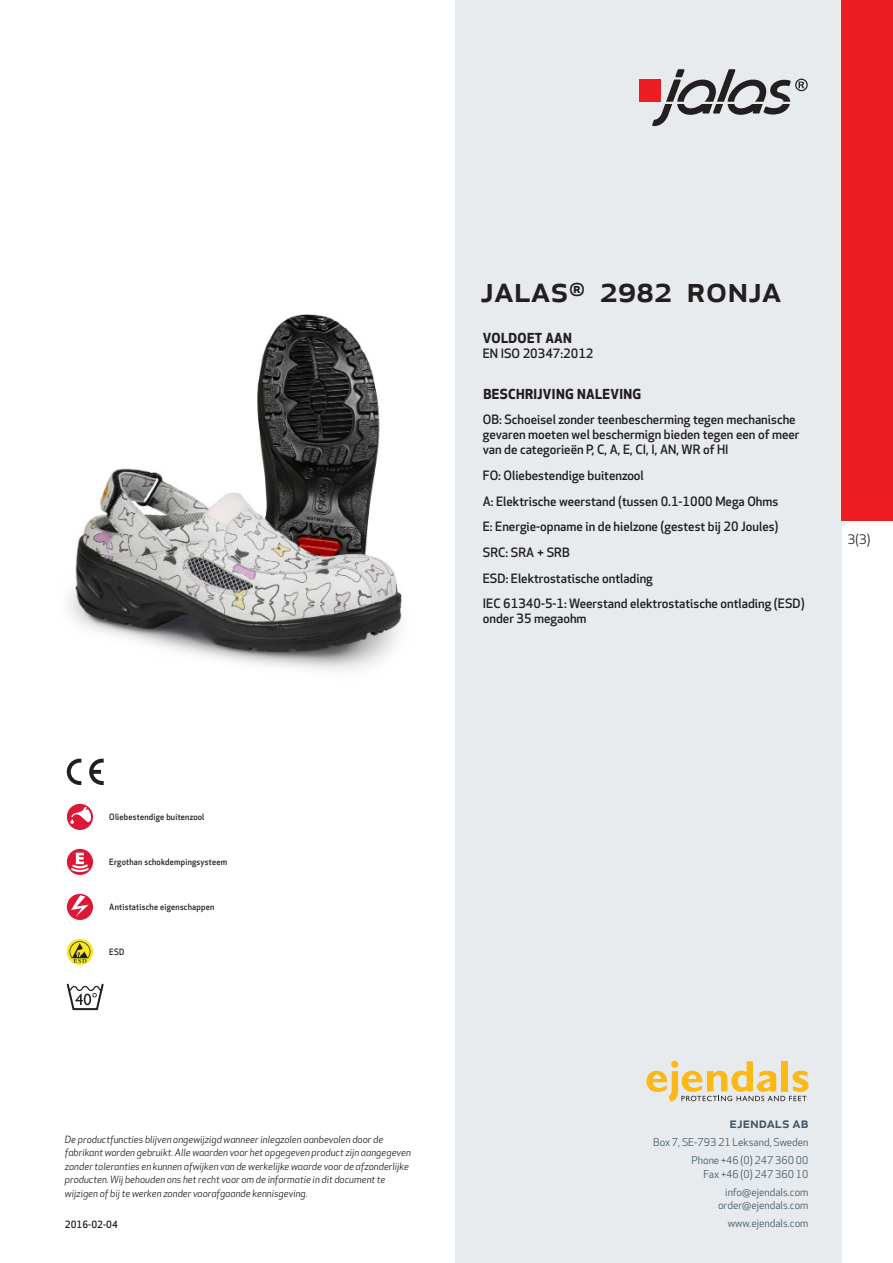
<style>
.page{position:relative;width:893px;height:1263px;background:#fff}
.page>*{position:absolute;margin:0;border:0;box-sizing:border-box;transform-origin:0 0}
.prodname{font:500 36px "Apex New";color:#231f20}
.t1{font:500 15px "Apex New";color:#405968}
.Funktion_body{font:700 13.5px "Apex New";letter-spacing:.025em;color:#231f20}
.t2{font:12.75px "Apex New";color:#231f20}
.Funktion_body-2{font:500 12.6px/15px "Apex New";color:#231f20}
.t3{font:10.5px/18px "Apex New";color:#405968;text-align:right}
.t4{font:italic 9.75px/13.5px "Apex New";color:#231f20}
.t5{font:500 9.75px "Apex New";color:#231f20}
.Artikel{font:500 8.55px "Apex New";letter-spacing:.025em;color:#231f20;scale:.95 1}
</style>
<div class="page">
<div style="left:455px;top:0;width:387px;height:1263px;background:#e8ebee"></div>
<svg style="left:646px;top:1061px;width:162px;height:40px"></svg>
<img style="left:69px;top:314px;width:333px;height:357px">
<div style="left:842px;top:0;width:51px;height:520px;background:#ee1d23"></div>
<div style="left:67px;top:804px;width:26px;height:26px;background:#db1836;border-radius:50%"></div>
<svg style="left:70px;top:807px;width:21px;height:17px"></svg>
<svg style="left:67px;top:849px;width:26px;height:26px"></svg>
<svg style="left:69px;top:853px;width:22px;height:20px"></svg>
<div style="left:67px;top:894px;width:26px;height:26px;background:#db1836;border-radius:50%"></div>
<svg style="left:71px;top:895px;width:18px;height:22px"></svg>
<svg style="left:67px;top:939px;width:26px;height:26px"></svg>
<svg style="left:70px;top:941px;width:20px;height:22px"></svg>
<svg style="left:67px;top:984px;width:37px;height:26px"></svg>
<svg style="left:89px;top:759px;width:15px;height:26px"></svg>
<svg style="left:67px;top:759px;width:14px;height:26px"></svg>
<div style="left:639px;top:80px;width:22px;height:22px;background:#ee1d23"></div>
<svg style="left:652px;top:69px;width:156px;height:57px"></svg>
<p class="prodname" style="left:480px;top:265px;width:303px">JALAS<sup>®</sup> 2982 RONJA</p>
<p class="Funktion_body" style="left:483px;top:328px;width:91px">VOLDOET AAN</p>
<p class="Funktion_body-2" style="left:483px;top:346px;width:112px">EN ISO 20347:2012</p>
<p class="Funktion_body" style="left:483px;top:384px;width:159px">BESCHRIJVING NALEVING</p>
<p class="Funktion_body-2" style="left:483px;top:412px;width:318px">OB: Schoeisel zonder teenbescherming tegen mechanische gevaren moeten wel beschermign bieden tegen een of meer van de categorieën P, C, A, E, CI, I, AN, WR of HI</p>
<p class="Funktion_body-2" style="left:483px;top:468px;width:162px">FO: Oliebestendige buitenzool</p>
<p class="Funktion_body-2" style="left:483px;top:493px;width:297px">A: Elektrische weerstand (tussen 0.1-1000 Mega Ohms</p>
<p class="Funktion_body-2" style="left:483px;top:519px;width:297px">E: Energie-opname in de hielzone (gestest bij 20 Joules)</p>
<p class="Funktion_body-2" style="left:483px;top:545px;width:88px">SRC: SRA + SRB</p>
<p class="Funktion_body-2" style="left:483px;top:570px;width:172px">ESD: Elektrostatische ontlading</p>
<p class="Funktion_body-2" style="left:483px;top:596px;width:323px">IEC 61340-5-1: Weerstand elektrostatische ontlading (ESD) onder 35 megaohm</p>
<p class="t2" style="left:848px;top:531px;width:24px">3(3)</p>
<p class="Artikel" style="left:109px;top:811px;width:102px">Oliebestendige buitenzool</p>
<p class="Artikel" style="left:109px;top:856px;width:126px">Ergothan schokdempingsysteem</p>
<p class="Artikel" style="left:109px;top:901px;width:112px">Antistatische eigenschappen</p>
<p class="Artikel" style="left:109px;top:946px;width:17px">ESD</p>
<p class="t4" style="left:65px;top:1132px;width:347px">De productfuncties blijven ongewijzigd wanneer inlegzolen aanbevolen door de fabrikant worden gebruikt. Alle waarden voor het opgegeven product zijn aangegeven zonder toleranties en kunnen afwijken van de werkelijke waarde voor de afzonderlijke producten. Wij behouden ons het recht voor om de informatie in dit document te wijzigen of bij te werken zonder voorafgaande kennisgeving.</p>
<p class="t5" style="left:65px;top:1218px;width:54px">2016-02-04</p>
<p class="t1" style="left:729px;top:1113px;width:80px">ejendals ab</p>
<p class="t3" style="left:653px;top:1133px;width:157px">Box 7, SE-793 21 Leksand, Sweden<br>Phone +46 (0) 247 360 00</p>
<p class="t3" style="left:703px;top:1165px;width:107px">Fax +46 (0) 247 360 10 info@ejendals.com</p>
<p class="t3" style="left:718px;top:1196px;width:92px">order@ejendals.com</p>
<p class="t3" style="left:728px;top:1215px;width:82px">www.ejendals.com</p>
</div>
